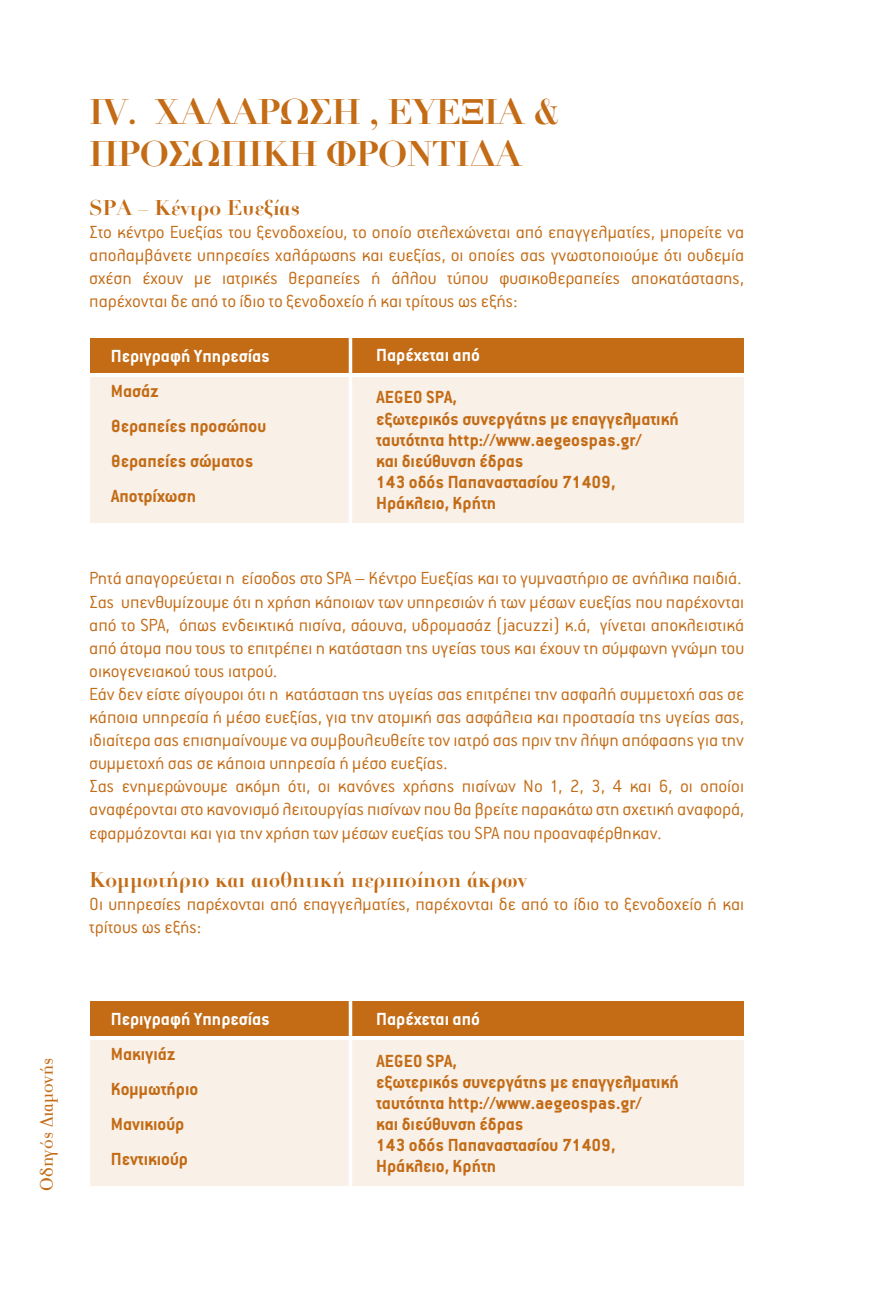
<style>
.page{position:relative;width:893px;height:1290px;background:#fff}
.page>*{position:absolute;margin:0;border:0;box-sizing:border-box;transform-origin:0 0}
.t1{font:700 35px/42px "PF Bodoni PF";letter-spacing:-.02em;color:#c36b15}
.t2{font:700 21px "PF Bodoni PF";color:#c36b15}
.t3{font:300 19.25px/23.1px "PF Premier";color:#c36b15}
.t4{font:700 19.25px/21px "PF Premier";color:#c36b15}
.t5{font:700 19.25px "PF Premier";color:#fff}
.t6{font:17.5px "PF Bodoni Text";color:#c36b15}
</style>
<div class="page">
<div style="left:90px;top:377px;width:653px;height:146px;background:#f9f0e8"></div>
<div style="left:90px;top:1040px;width:653px;height:146px;background:#f9f0e8"></div>
<div style="left:90px;top:338px;width:653px;height:35px;background:#c36b15"></div>
<div style="left:90px;top:1001px;width:653px;height:35px;background:#c36b15"></div>
<hr style="left:349px;top:331px;width:3px;height:198px;background:#fff">
<hr style="left:349px;top:994px;width:3px;height:198px;background:#fff">
<p class="t6" style="left:36px;top:1191px;width:134px;rotate:-90deg">Οδηγός Διαμονής</p>
<h1 class="t1" style="left:89px;top:92px;width:473px">IV. ΧΑΛΑΡΩΣΗ , ΕΥΕΞΙΑ &amp;<br>ΠΡΟΣΩΠΙΚΗ ΦΡΟΝΤΙΔΑ</h1>
<p class="t2" style="left:89px;top:194px;width:212px">SPA – Κέντρο Ευεξίας</p>
<p class="t3" style="left:89px;top:221px;width:656px;text-align:justify">Στο κέντρο Ευεξίας του ξενοδοχείου, το οποίο στελεχώνεται από επαγγελματίες, μπορείτε να απολαμβάνετε υπηρεσίες χαλάρωσης και ευεξίας, οι οποίες σας γνωστοποιούμε ότι ουδεμία σχέση έχουν με ιατρικές θεραπείες ή άλλου τύπου φυσικοθεραπείες αποκατάστασης, παρέχονται δε από το ίδιο το ξενοδοχείο ή και τρίτους ως εξής:</p>
<p class="t5" style="left:111px;top:346px;width:161px">Περιγραφή Υπηρεσίας</p>
<p class="t4" style="left:111px;top:373px;width:157px;line-height:35px">Μασάζ<br>Θεραπείες προσώπου<br>Θεραπείες σώματος<br>Αποτρίχωση</p>
<p class="t5" style="left:376px;top:346px;width:105px">Παρέχεται από</p>
<p class="t4" style="left:376px;top:387px;width:304px">AEGEO SPA,<br>εξωτερικός συνεργάτης με επαγγελματική ταυτότητα http://www.aegeospas.gr/<br>και διεύθυνση έδρας<br>143 οδός Παπαναστασίου 71409,<br>Ηράκλειο, Κρήτη</p>
<p class="t3" style="left:89px;top:568px;width:656px">Ρητά απαγορεύεται η είσοδος στο SPA – Κέντρο Ευεξίας και το γυμναστήριο σε ανήλικα παιδιά.<br>Σας υπενθυμίζουμε ότι η χρήση κάποιων των υπηρεσιών ή των μέσων ευεξίας που παρέχονται από το SPA, όπως ενδεικτικά πισίνα, σάουνα, υδρομασάζ (jacuzzi) κ.ά, γίνεται αποκλειστικά από άτομα που τους το επιτρέπει η κατάσταση της υγείας τους και έχουν τη σύμφωνη γνώμη του οικογενειακού τους ιατρού.<br>Εάν δεν είστε σίγουροι ότι η κατάσταση της υγείας σας επιτρέπει την ασφαλή συμμετοχή σας σε κάποια υπηρεσία ή μέσο ευεξίας, για την ατομική σας ασφάλεια και προστασία της υγείας σας, ιδιαίτερα σας επισημαίνουμε να συμβουλευθείτε τον ιατρό σας πριν την λήψη απόφασης για την συμμετοχή σας σε κάποια υπηρεσία ή μέσο ευεξίας.<br>Σας ενημερώνουμε ακόμη ότι, οι κανόνες χρήσης πισίνων Νο 1, 2, 3, 4 και 6, οι οποίοι αναφέρονται στο κανονισμό λειτουργίας πισίνων που θα βρείτε παρακάτω στη σχετική αναφορά, εφαρμόζονται και για την χρήση των μέσων ευεξίας του SPA που προαναφέρθηκαν.</p>
<p class="t2" style="left:89px;top:866px;width:439px">Κομμωτήριο και αισθητική περιποίηση άκρων</p>
<p class="t3" style="left:89px;top:893px;width:656px">Οι υπηρεσίες παρέχονται από επαγγελματίες, παρέχονται δε από το ίδιο το ξενοδοχείο ή και τρίτους ως εξής:</p>
<p class="t5" style="left:111px;top:1009px;width:161px">Περιγραφή Υπηρεσίας</p>
<p class="t4" style="left:111px;top:1036px;width:89px;line-height:35px">Μακιγιάζ<br>Κομμωτήριο<br>Μανικιούρ<br>Πεντικιούρ</p>
<p class="t5" style="left:376px;top:1009px;width:105px">Παρέχεται από</p>
<p class="t4" style="left:376px;top:1050px;width:304px">AEGEO SPA,<br>εξωτερικός συνεργάτης με επαγγελματική ταυτότητα http://www.aegeospas.gr/<br>και διεύθυνση έδρας<br>143 οδός Παπαναστασίου 71409,<br>Ηράκλειο, Κρήτη</p>
</div>
